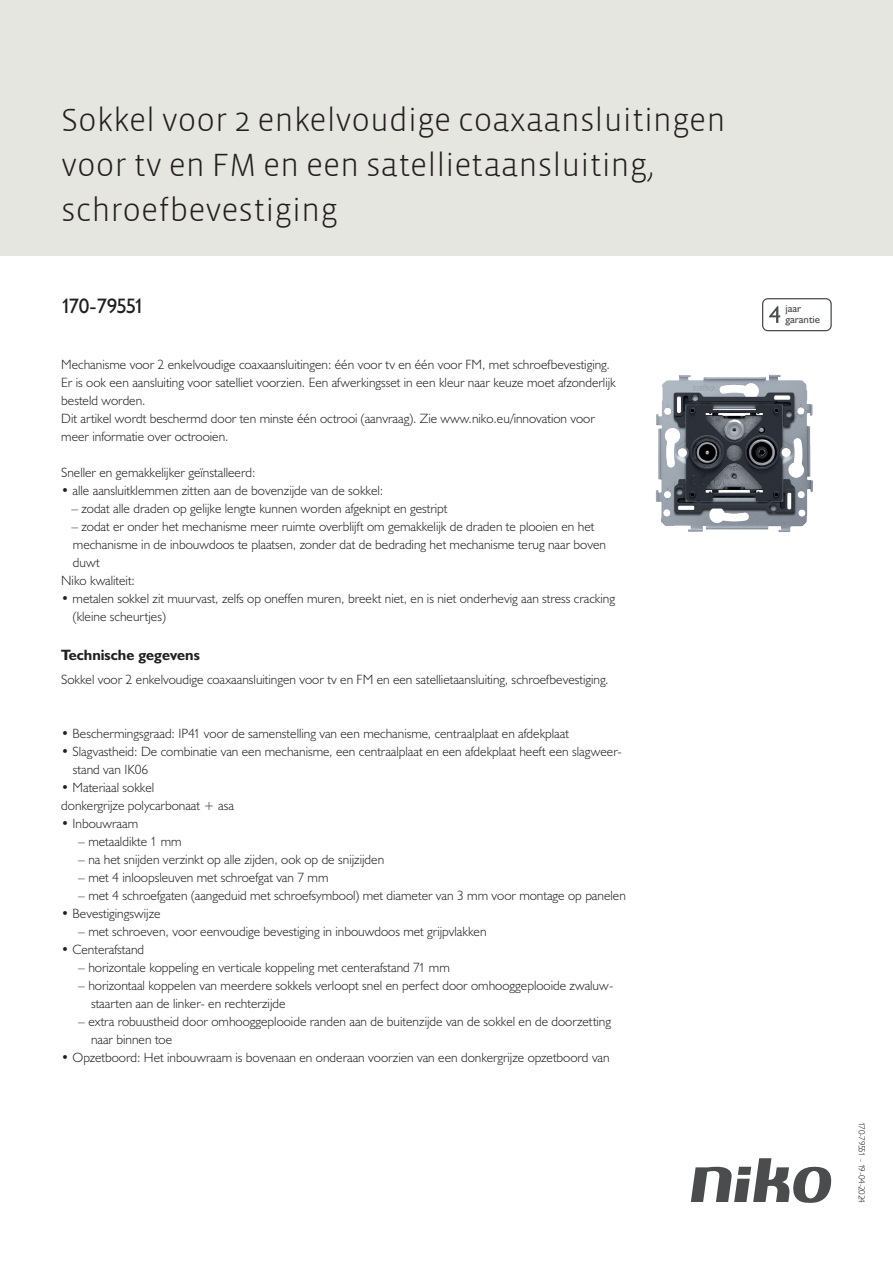
<style>
.page{position:relative;width:893px;height:1263px;background:#fff}
.page>*{position:absolute;margin:0;border:0;box-sizing:border-box;transform-origin:0 0}
.Title_datasheets{font:300 33px/45px "Vista Sans";color:#231f20}
.Article_number{font:21px "Humanist 521 BT";letter-spacing:-.05em;color:#231f20}
.Titles_parts{font:700 15px "Humanist 521 BT";color:#231f20}
.USP_Bullets{font:300 13.5px/18px "Humanist 521 BT";color:#231f20}
.USP_Bullets_level_2{font:300 13.5px/18px "Humanist 521 BT";color:#231f20}
.Platte_tekst_CAB{font:300 13.5px/18px "Humanist 521 BT";color:#231f20}
.t1{font:10.8px/10.8px "Humanist 521 BT";color:#4b4c4d}
.Revision{font:300 9px "Humanist 521 BT";letter-spacing:-.06em;color:#231f20}
</style>
<div class="page">
<svg style="left:691px;top:1158px;width:141px;height:45px"></svg>
<div style="left:0;top:0;width:893px;height:255px;background:#e6e6e0"></div>
<svg style="left:762px;top:298px;width:70px;height:33px"></svg>
<img style="left:655px;top:374px;width:158px;height:158px">
<p class="Title_datasheets" style="left:61px;top:98px;width:666px">Sokkel voor 2 enkelvoudige coaxaansluitingen voor tv en FM en een satellietaansluiting, schroefbevestiging</p>
<p class="Article_number" style="left:61px;top:293px;width:85px">170-79551</p>
<p class="t1" style="left:785px;top:303px;width:36px">jaar garantie</p>
<p class="Platte_tekst_CAB" style="left:61px;top:355px;width:556px">Mechanisme voor 2 enkelvoudige coaxaansluitingen: één voor tv en één voor FM, met schroefbevestiging.<br>Er is ook een aansluiting voor satelliet voorzien. Een afwerkingsset in een kleur naar keuze moet afzonderlijk besteld worden.<br>Dit artikel wordt beschermd door ten minste één octrooi (aanvraag). Zie www.niko.eu/innovation voor meer informatie over octrooien.</p>
<p class="USP_Bullets" style="left:61px;top:463px;width:196px">Sneller en gemakkelijker geïnstalleerd:</p>
<p class="USP_Bullets" style="left:61px;top:481px;width:324px">• alle aansluitklemmen zitten aan de bovenzijde van de sokkel:</p>
<p class="USP_Bullets" style="left:71px;top:499px;width:378px">– zodat alle draden op gelijke lengte kunnen worden afgeknipt en gestript</p>
<p class="USP_Bullets" style="left:71px;top:517px;width:536px">– zodat er onder het mechanisme meer ruimte overblijft om gemakkelijk de draden te plooien en het mechanisme in de inbouwdoos te plaatsen, zonder dat de bedrading het mechanisme terug naar boven duwt</p>
<p class="USP_Bullets" style="left:61px;top:571px;width:75px">Niko kwaliteit:</p>
<p class="USP_Bullets" style="left:73px;top:589px;width:544px;text-indent:-12px">• metalen sokkel zit muurvast, zelfs op oneffen muren, breekt niet, en is niet onderhevig aan stress cracking (kleine scheurtjes)</p>
<p class="Titles_parts" style="left:61px;top:645px;width:140px">Technische gegevens</p>
<p class="Platte_tekst_CAB" style="left:61px;top:670px;width:549px">Sokkel voor 2 enkelvoudige coaxaansluitingen voor tv en FM en een satellietaansluiting, schroefbevestiging.</p>
<p class="USP_Bullets" style="left:61px;top:724px;width:509px">• Beschermingsgraad: IP41 voor de samenstelling van een mechanisme, centraalplaat en afdekplaat</p>
<p class="USP_Bullets" style="left:73px;top:742px;width:550px;text-indent:-12px">• Slagvastheid: De combinatie van een mechanisme, een centraalplaat en een afdekplaat heeft een slagweer&shy;stand van IK06</p>
<p class="USP_Bullets" style="left:61px;top:778px;width:95px">• Materiaal sokkel</p>
<p class="USP_Bullets" style="left:61px;top:796px;width:174px">donkergrijze polycarbonaat + asa</p>
<p class="USP_Bullets" style="left:61px;top:814px;width:78px">• Inbouwraam</p>
<p class="USP_Bullets_level_2" style="left:78px;top:832px;width:105px">– metaaldikte 1 mm</p>
<p class="USP_Bullets_level_2" style="left:78px;top:850px;width:307px">– na het snijden verzinkt op alle zijden, ook op de snijzijden</p>
<p class="USP_Bullets_level_2" style="left:78px;top:868px;width:252px">– met 4 inloopsleuven met schroefgat van 7 mm</p>
<p class="USP_Bullets_level_2" style="left:78px;top:886px;width:549px">– met 4 schroefgaten (aangeduid met schroefsymbool) met diameter van 3 mm voor montage op panelen</p>
<p class="USP_Bullets" style="left:61px;top:904px;width:101px">• Bevestigingswijze</p>
<p class="USP_Bullets_level_2" style="left:78px;top:922px;width:410px">– met schroeven, voor eenvoudige bevestiging in inbouwdoos met grijpvlakken</p>
<p class="USP_Bullets" style="left:61px;top:940px;width:85px">• Centerafstand</p>
<p class="USP_Bullets_level_2" style="left:78px;top:958px;width:373px">– horizontale koppeling en verticale koppeling met centerafstand 71 mm</p>
<p class="USP_Bullets_level_2" style="left:91px;top:976px;width:524px;text-indent:-13px">– horizontaal koppelen van meerdere sokkels verloopt snel en perfect door omhooggeplooide zwaluw&shy;staarten aan de linker- en rechterzijde</p>
<p class="USP_Bullets_level_2" style="left:91px;top:1012px;width:522px;text-indent:-13px">– extra robuustheid door omhooggeplooide randen aan de buitenzijde van de sokkel en de doorzetting naar binnen toe</p>
<p class="USP_Bullets" style="left:61px;top:1048px;width:550px">• Opzetboord: Het inbouwraam is bovenaan en onderaan voorzien van een donkergrijze opzetboord van</p>
<p class="Revision" style="left:868px;top:1122px;width:82px;rotate:90deg">170-79551 - 19-04-2024</p>
</div>
